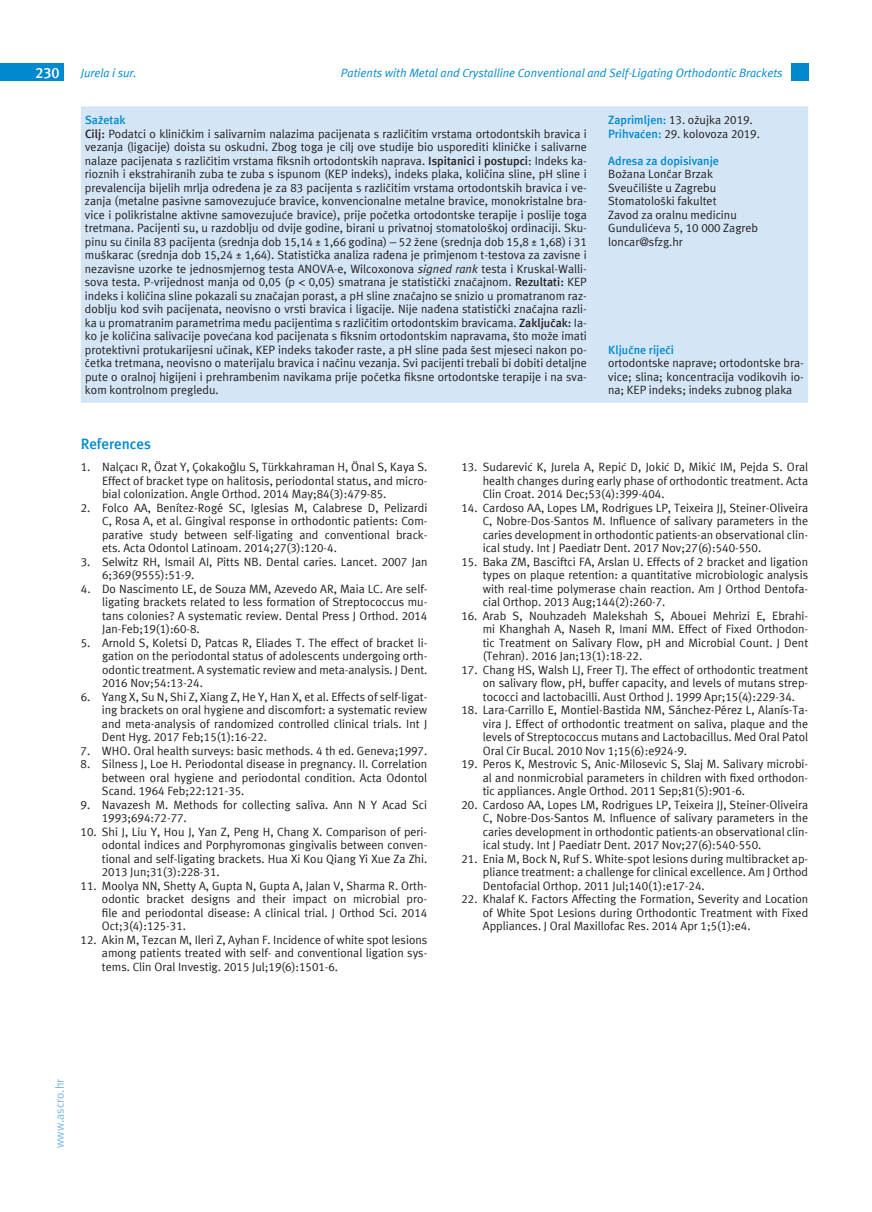
<style>
.page{position:relative;width:872px;height:1212px;background:#fff}
.page>*{position:absolute;margin:0;border:0;box-sizing:border-box;transform-origin:0 0}
.t1{font:700 15px "Meta ASC";color:#0089cf}
.t2{font:700 15px "Meta ASC";color:#fff}
.t3{font:12px/13.5px "Meta ASC";color:#231f20;text-align:justify}
.t4{font:12px/13.5px "Meta ASC";color:#231f20}
.t5{font:italic 12px "Meta ASC";color:#0089cf}
.t6{font:700 12px "Meta ASC";color:#0089cf}
.t7{font:12px "Meta ASC";color:#77b6e4}
.s1{font-weight:700;color:#0089cf}
.s2{font-weight:700}
.s3{font-style:italic}
.s4{font-family:"Arial"}
</style>
<div class="page">
<div style="left:791px;top:64px;width:17px;height:17px;background:#0089cf"></div>
<div style="left:0;top:64px;width:64px;height:17px;background:#0089cf"></div>
<div style="left:81px;top:106px;width:727px;height:297px;background:#d4e6f6"></div>
<p class="t2" style="left:35px;top:64px;width:26px">230</p>
<p class="t5" style="left:81px;top:66px;width:57px">Jurela i sur.</p>
<p class="t5" style="left:341px;top:66px;width:443px">Patients with Metal and Crystalline Conventional and Self-Ligating Orthodontic Brackets</p>
<p class="t3" style="left:85px;top:113px;width:503px;text-align:left"><span class="s1">Sažetak<br></span><span class="s2">Cilj:</span> Podatci o kliničkim i salivarnim nalazima pacijenata s različitim vrstama ortodontskih bravica i vezanja (ligacije) doista su oskudni. Zbog toga je cilj ove studije bio usporediti kliničke i salivarne nalaze pacijenata s različitim vrstama fiksnih ortodontskih naprava. <span class="s2">Ispitanici i postupci</span>: Indeks ka&shy;rioznih i ekstrahiranih zuba te zuba s ispunom (KEP indeks), indeks plaka, količina sline, pH sline i prevalencija bijelih mrlja određena je za 83 pacijenta s različitim vrstama ortodontskih bravica i ve&shy;zanja (metalne pasivne samovezujuće bravice, konvencionalne metalne bravice, monokristalne bra&shy;vice i polikristalne aktivne samovezujuće bravice), prije početka ortodontske terapije i poslije toga tretmana. Pacijenti su, u razdoblju od dvije godine, birani u privatnoj stomatološkoj ordinaciji. Sku&shy;pinu su činila 83 pacijenta (srednja dob 15,14 ± 1,66 godina) – 52 žene (srednja dob 15,8 ± 1,68) i 31 muškarac (srednja dob 15,24 ± 1,64). Statistička analiza rađena je primjenom t-testova za zavisne i nezavisne uzorke te jednosmjernog testa ANOVA-e, Wilcoxonova <span class="s3">signed rank</span> testa i Kruskal-Walli&shy;sova testa. P-vrijednost manja od 0,05 (p &lt; 0,05) smatrana je statistički značajnom. <span class="s2">Rezultati:</span> KEP indeks i količina sline pokazali su značajan porast, a pH sline značajno se snizio u promatranom raz&shy;doblju kod svih pacijenata, neovisno o vrsti bravica i ligacije. Nije nađena statistički značajna razli&shy;ka u promatranim parametrima među pacijentima s različitim ortodontskim bravicama. <span class="s2">Zaključak:</span> Ia&shy;ko je količina salivacije povećana kod pacijenata s fiksnim ortodontskim napravama, što može imati protektivni protukarijesni učinak, KEP indeks također raste, a pH sline pada šest mjeseci nakon po&shy;četka tretmana, neovisno o materijalu bravica i načinu vezanja. Svi pacijenti trebali bi dobiti detaljne pute o oralnoj higijeni i prehrambenim navikama prije početka fiksne ortodontske terapije i na sva&shy;kom kontrolnom pregledu.</p>
<p class="t4" style="left:608px;top:113px;width:153px"><span class="s1">Zaprimljen:</span> 13. ožujka 2019.<br><span class="s1">Prihvaćen:</span> 29. kolovoza 2019.</p>
<p class="t6" style="left:608px;top:154px;width:112px">Adresa za dopisivanje</p>
<p class="t4" style="left:608px;top:167px;width:151px">Božana Lončar Brzak<br>Sveučilište u Zagrebu<br>Stomatološki fakultet<br>Zavod za oralnu medicinu<br>Gundulićeva 5, 10 000 Zagreb loncar@sfzg.hr</p>
<p class="t6" style="left:608px;top:343px;width:67px">Ključne riječi</p>
<p class="t3" style="left:608px;top:356px;width:197px">ortodontske naprave; ortodontske bra&shy;vice; slina; koncentracija vodikovih io&shy;na; KEP indeks; indeks zubnog plaka</p>
<p class="t1" style="left:81px;top:435px;width:72px">References</p>
<p class="t3" style="left:102px;top:460px;width:327px;text-indent:-21px">1. Nalçacı R, Özat Y, Çokako<span class="s4">ğ</span>lu S, Türkkahraman H, Önal S, Kaya S.<br>Effect of bracket type on halitosis, periodontal status, and micro&shy;bial colonization. Angle Orthod. 2014 May;84(3):479-85.</p>
<p class="t3" style="left:102px;top:500px;width:327px;text-indent:-21px">2. Folco AA, Benítez-Rogé SC, Iglesias M, Calabrese D, Pelizardi C, Rosa A, et al. Gingival response in orthodontic patients: Com&shy;parative study between self-ligating and conventional brack&shy;ets. Acta Odontol Latinoam. 2014;27(3):120-4.</p>
<p class="t3" style="left:102px;top:554px;width:327px;text-indent:-21px">3. Selwitz RH, Ismail AI, Pitts NB. Dental caries. Lancet. 2007 Jan<br>6;369(9555):51-9.</p>
<p class="t3" style="left:102px;top:581px;width:327px;text-indent:-21px">4. Do Nascimento LE, de Souza MM, Azevedo AR, Maia LC. Are self&shy;ligating brackets related to less formation of Streptococcus mu&shy;tans colonies? A systematic review. Dental Press J Orthod. 2014<br>Jan-Feb;19(1):60-8.</p>
<p class="t3" style="left:102px;top:635px;width:327px;text-indent:-21px">5. Arnold S, Koletsi D, Patcas R, Eliades T. The effect of bracket li&shy;gation on the periodontal status of adolescents undergoing orth&shy;odontic treatment. A systematic review and meta-analysis. J Dent.<br>2016 Nov;54:13-24.</p>
<p class="t3" style="left:102px;top:689px;width:327px;text-indent:-21px">6. Yang X, Su N, Shi Z, Xiang Z, He Y, Han X, et al. Effects of self-ligat&shy;ing brackets on oral hygiene and discomfort: a systematic review and meta-analysis of randomized controlled clinical trials. Int J Dent Hyg. 2017 Feb;15(1):16-22.</p>
<p class="t3" style="left:81px;top:743px;width:348px">7. WHO. Oral health surveys: basic methods. 4 th ed. Geneva;1997.</p>
<p class="t3" style="left:102px;top:757px;width:327px;text-indent:-21px">8. Silness J, Loe H. Periodontal disease in pregnancy. II. Correlation between oral hygiene and periodontal condition. Acta Odontol Scand. 1964 Feb;22:121-35.</p>
<p class="t3" style="left:102px;top:797px;width:327px;text-indent:-21px">9. Navazesh M. Methods for collecting saliva. Ann N Y Acad Sci<br>1993;694:72-77.</p>
<p class="t3" style="left:102px;top:824px;width:327px;text-indent:-21px">10. Shi J, Liu Y, Hou J, Yan Z, Peng H, Chang X. Comparison of peri&shy;odontal indices and Porphyromonas gingivalis between conven&shy;tional and self-ligating brackets. Hua Xi Kou Qiang Yi Xue Za Zhi.<br>2013 Jun;31(3):228-31.</p>
<p class="t3" style="left:102px;top:878px;width:327px;text-indent:-21px">11. Moolya NN, Shetty A, Gupta N, Gupta A, Jalan V, Sharma R. Orth&shy;odontic bracket designs and their impact on microbial pro&shy;file and periodontal disease: A clinical trial. J Orthod Sci. 2014<br>Oct;3(4):125-31.</p>
<p class="t3" style="left:102px;top:932px;width:327px;text-indent:-21px">12. Akin M, Tezcan M, Ileri Z, Ayhan F. Incidence of white spot lesions among patients treated with self- and conventional ligation sys&shy;tems. Clin Oral Investig. 2015 Jul;19(6):1501-6.</p>
<p class="t3" style="left:483px;top:460px;width:327px;text-indent:-21px">13. Sudarević K, Jurela A, Repić D, Jokić D, Mikić IM, Pejda S. Oral health changes during early phase of orthodontic treatment. Acta Clin Croat. 2014 Dec;53(4):399-404.</p>
<p class="t3" style="left:483px;top:500px;width:327px;text-indent:-21px">14. Cardoso AA, Lopes LM, Rodrigues LP, Teixeira JJ, Steiner-Oliveira C, Nobre-Dos-Santos M. Influence of salivary parameters in the caries development in orthodontic patients-an observational clin&shy;ical study. Int J Paediatr Dent. 2017 Nov;27(6):540-550.</p>
<p class="t3" style="left:482px;top:554px;width:327px;text-indent:-21px">15. Baka ZM, Basciftci FA, Arslan U. Effects of 2 bracket and ligation types on plaque retention: a quantitative microbiologic analysis with real-time polymerase chain reaction. Am J Orthod Dentofa&shy;cial Orthop. 2013 Aug;144(2):260-7.</p>
<p class="t3" style="left:483px;top:608px;width:327px;text-indent:-21px">16. Arab S, Nouhzadeh Malekshah S, Abouei Mehrizi E, Ebrahi&shy;mi Khanghah A, Naseh R, Imani MM. Effect of Fixed Orthodon&shy;tic Treatment on Salivary Flow, pH and Microbial Count. J Dent (Tehran). 2016 Jan;13(1):18-22.</p>
<p class="t3" style="left:483px;top:662px;width:327px;text-indent:-21px">17. Chang HS, Walsh LJ, Freer TJ. The effect of orthodontic treatment on salivary flow, pH, buffer capacity, and levels of mutans strep&shy;tococci and lactobacilli. Aust Orthod J. 1999 Apr;15(4):229-34.</p>
<p class="t3" style="left:483px;top:703px;width:327px;text-indent:-21px">18. Lara-Carrillo E, Montiel-Bastida NM, Sánchez-Pérez L, Alanís-Ta&shy;vira J. Effect of orthodontic treatment on saliva, plaque and the levels of Streptococcus mutans and Lactobacillus. Med Oral Patol Oral Cir Bucal. 2010 Nov 1;15(6):e924-9.</p>
<p class="t3" style="left:483px;top:757px;width:327px;text-indent:-21px">19. Peros K, Mestrovic S, Anic-Milosevic S, Slaj M. Salivary microbi&shy;al and nonmicrobial parameters in children with fixed orthodon&shy;tic appliances. Angle Orthod. 2011 Sep;81(5):901-6.</p>
<p class="t3" style="left:483px;top:797px;width:327px;text-indent:-21px">20. Cardoso AA, Lopes LM, Rodrigues LP, Teixeira JJ, Steiner-Oliveira C, Nobre-Dos-Santos M. Influence of salivary parameters in the caries development in orthodontic patients-an observational clin&shy;ical study. Int J Paediatr Dent. 2017 Nov;27(6):540-550.</p>
<p class="t3" style="left:483px;top:851px;width:327px;text-indent:-21px">21. Enia M, Bock N, Ruf S. White-spot lesions during multibracket ap&shy;pliance treatment: a challenge for clinical excellence. Am J Orthod Dentofacial Orthop. 2011 Jul;140(1):e17-24.</p>
<p class="t3" style="left:483px;top:892px;width:327px;text-indent:-21px">22. Khalaf K. Factors Affecting the Formation, Severity and Location of White Spot Lesions during Orthodontic Treatment with Fixed Appliances. J Oral Maxillofac Res. 2014 Apr 1;5(1):e4.</p>
<p class="t7" style="left:53px;top:1148px;width:71px;rotate:-90deg">www.ascro.hr</p>
</div>
